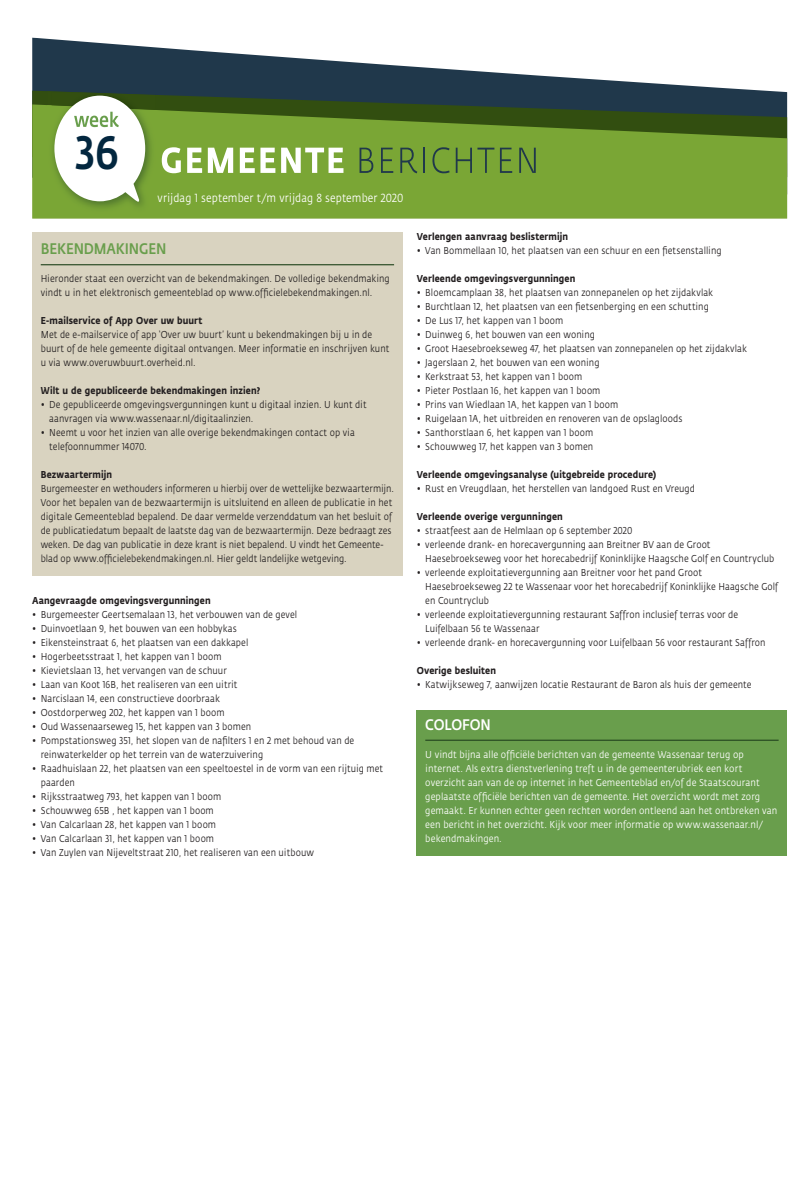
<style>
.page{position:relative;width:806px;height:1180px;background:#fff}
.page>*{position:absolute;margin:0;border:0;box-sizing:border-box;transform-origin:0 0}
.t1{font:500 46.3px "Fedra Sans";color:#03273f;scale:.85 1}
.t2{font:500 15.1px "Fedra Sans";letter-spacing:-.01em;color:#699e4c;scale:.86 1}
.t3{font:500 15.1px "Fedra Sans";letter-spacing:-.005em;color:#fff;scale:.86 1}
.t4{font:11.6px "Fedra Sans";letter-spacing:.015em;color:#fff;scale:.86 1}
.t5{font:9.9px/14px "Fedra Sans";letter-spacing:.01em;color:#231f20;scale:.86 1}
.t6{font:9.9px/14px "Fedra Sans";letter-spacing:.01em;color:#fff;scale:.88 1}
.t7{font:700 9.9px "Fedra Sans";letter-spacing:.015em;color:#231f20;scale:.86 1}
</style>
<div class="page">
<svg style="left:32px;top:37px;width:721px;height:53px"></svg>
<svg style="left:32px;top:90px;width:754px;height:14px;background:#233c42"></svg>
<svg style="left:32px;top:104px;width:754px;height:114px;background:#6b9430"></svg>
<svg style="left:162px;top:147px;width:19px;height:26px"></svg>
<svg style="left:187px;top:148px;width:15px;height:25px"></svg>
<svg style="left:208px;top:148px;width:25px;height:25px"></svg>
<svg style="left:240px;top:148px;width:14px;height:25px"></svg>
<svg style="left:260px;top:148px;width:15px;height:25px"></svg>
<svg style="left:281px;top:148px;width:62px;height:25px"></svg>
<svg style="left:359px;top:148px;width:14px;height:25px"></svg>
<svg style="left:381px;top:148px;width:12px;height:25px"></svg>
<svg style="left:400px;top:148px;width:17px;height:25px"></svg>
<hr style="left:423px;top:148px;width:2px;height:25px;background:#20384b">
<svg style="left:432px;top:147px;width:17px;height:26px"></svg>
<svg style="left:455px;top:148px;width:16px;height:25px"></svg>
<svg style="left:477px;top:148px;width:35px;height:25px"></svg>
<svg style="left:519px;top:148px;width:16px;height:25px"></svg>
<img style="left:47px;top:87px;width:110px;height:4px">
<img style="left:47px;top:91px;width:110px;height:14px">
<img style="left:47px;top:105px;width:110px;height:110px">
<img style="left:52px;top:92px;width:103px;height:18px">
<div style="left:32px;top:232px;width:370px;height:344px;background:#d9d3c0"></div>
<hr style="left:41px;top:264px;width:353px;height:1px;background:#254820">
<div style="left:416px;top:710px;width:370px;height:145px;background:#699e4c"></div>
<hr style="left:425px;top:739px;width:353px;height:1px;background:#254820">
<svg style="left:54px;top:96px;width:91px;height:106px"></svg>
<h1 class="t1" style="left:75px;top:126px;width:54px">36</h1>
<p class="t4" style="left:157px;top:192px;width:287px">vrijdag 1 september t/m vrijdag 8 september 2020</p>
<h2 class="t2" style="left:41px;top:240px;width:148px">BEKENDMAKINGEN</h2>
<p class="t5" style="left:41px;top:272px;width:407px">Hieronder staat een overzicht van de bekendmakingen. De volledige bekendmaking vindt u in het elektronisch gemeenteblad op www.officielebekendmakingen.nl.</p>
<p class="t7" style="left:41px;top:315px;width:189px">E-mailservice of App Over uw buurt</p>
<p class="t5" style="left:41px;top:328px;width:406px">Met de e-mailservice of app ‘Over uw buurt’ kunt u bekendmakingen bij u in de buurt of de hele gemeente digitaal ontvangen. Meer informatie en inschrijven kunt u via www.overuwbuurt.overheid.nl.</p>
<p class="t7" style="left:41px;top:384px;width:256px">Wilt u de gepubliceerde bekendmakingen inzien?</p>
<p class="t5" style="left:49px;top:398px;width:370px;text-indent:-8px">• De gepubliceerde omgevingsvergunningen kunt u digitaal inzien. U kunt dit aanvragen via www.wassenaar.nl/digitaalinzien.</p>
<p class="t5" style="left:49px;top:426px;width:356px;text-indent:-8px">• Neemt u voor het inzien van alle overige bekendmakingen contact op via telefoonnummer 14070.</p>
<p class="t7" style="left:41px;top:468px;width:84px">Bezwaartermijn</p>
<p class="t5" style="left:41px;top:482px;width:412px">Burgemeester en wethouders informeren u hierbij over de wettelijke bezwaar termijn.<br>Voor het bepalen van de bezwaartermijn is uitsluitend en alleen de publicatie in het digitale Gemeenteblad bepalend. De daar vermelde verzenddatum van het besluit of de publicatiedatum bepaalt de laatste dag van de bezwaartermijn. Deze bedraagt zes weken. De dag van publicatie in deze krant is niet bepalend. U vindt het Gemeente&shy;blad op www.officielebekendmakingen.nl. Hier geldt landelijke wetgeving.</p>
<p class="t7" style="left:32px;top:594px;width:209px">Aangevraagde omgevingsvergunningen</p>
<p class="t5" style="left:32px;top:607px;width:309px">• Burgemeester Geertsemalaan 13, het verbouwen van de gevel</p>
<p class="t5" style="left:32px;top:621px;width:239px">• Duinvoetlaan 9, het bouwen van een hobbykas</p>
<p class="t5" style="left:32px;top:635px;width:253px">• Eikensteinstraat 6, het plaatsen van een dakkapel</p>
<p class="t5" style="left:32px;top:649px;width:221px">• Hogerbeetsstraat 1, het kappen van 1 boom</p>
<p class="t5" style="left:32px;top:663px;width:227px">• Kievietslaan 13, het vervangen van de schuur</p>
<p class="t5" style="left:32px;top:677px;width:240px">• Laan van Koot 16B, het realiseren van een uitrit</p>
<p class="t5" style="left:32px;top:691px;width:219px">• Narcislaan 14, een constructieve doorbraak</p>
<p class="t5" style="left:32px;top:705px;width:225px">• Oostdorperweg 202, het kappen van 1 boom</p>
<p class="t5" style="left:32px;top:719px;width:256px">• Oud Wassenaarseweg 15, het kappen van 3 bomen</p>
<p class="t5" style="left:41px;top:733px;width:366px;text-indent:-9px">• Pompstationsweg 351, het slopen van de nafilters 1 en 2 met behoud van de reinwaterkelder op het terrein van de waterzuivering</p>
<p class="t5" style="left:41px;top:761px;width:399px;text-indent:-9px">• Raadhuislaan 22, het plaatsen van een speeltoestel in de vorm van een rijtuig met paarden</p>
<p class="t5" style="left:32px;top:789px;width:221px">• Rijksstraatweg 793, het kappen van 1 boom</p>
<p class="t5" style="left:32px;top:803px;width:212px">• Schouwweg 65B , het kappen van 1 boom</p>
<p class="t5" style="left:32px;top:817px;width:215px">• Van Calcarlaan 28, het kappen van 1 boom</p>
<p class="t5" style="left:32px;top:831px;width:213px">• Van Calcarlaan 31, het kappen van 1 boom</p>
<p class="t5" style="left:32px;top:845px;width:329px">• Van Zuylen van Nijeveltstraat 210, het realiseren van een uitbouw</p>
<p class="t7" style="left:416px;top:231px;width:177px">Verlengen aanvraag beslistermijn</p>
<p class="t5" style="left:416px;top:244px;width:356px">• Van Bommellaan 10, het plaatsen van een schuur en een fietsenstalling</p>
<p class="t7" style="left:416px;top:273px;width:186px">Verleende omgevingsvergunningen</p>
<p class="t5" style="left:416px;top:286px;width:346px">• Bloemcamplaan 38, het plaatsen van zonnepanelen op het zijdakvlak</p>
<p class="t5" style="left:416px;top:300px;width:341px">• Burchtlaan 12, het plaatsen van een fietsenberging en een schutting</p>
<p class="t5" style="left:416px;top:314px;width:172px">• De Lus 17, het kappen van 1 boom</p>
<p class="t5" style="left:416px;top:328px;width:208px">• Duinweg 6, het bouwen van een woning</p>
<p class="t5" style="left:416px;top:342px;width:385px">• Groot Haesebroekseweg 47, het plaatsen van zonnepanelen op het zijdakvlak</p>
<p class="t5" style="left:416px;top:356px;width:214px">• Jagerslaan 2, het bouwen van een woning</p>
<p class="t5" style="left:416px;top:370px;width:194px">• Kerkstraat 53, het kappen van 1 boom</p>
<p class="t5" style="left:416px;top:384px;width:215px">• Pieter Postlaan 16, het kappen van 1 boom</p>
<p class="t5" style="left:416px;top:398px;width:236px">• Prins van Wiedlaan 1A, het kappen van 1 boom</p>
<p class="t5" style="left:416px;top:412px;width:310px">• Ruigelaan 1A, het uitbreiden en renoveren van de opslagloods</p>
<p class="t5" style="left:416px;top:426px;width:207px">• Santhorstlaan 6, het kappen van 1 boom</p>
<p class="t5" style="left:416px;top:440px;width:206px">• Schouwweg 17, het kappen van 3 bomen</p>
<p class="t7" style="left:416px;top:468px;width:280px">Verleende omgevingsanalyse (uitgebreide procedure)</p>
<p class="t5" style="left:416px;top:482px;width:325px">• Rust en Vreugdlaan, het herstellen van landgoed Rust en Vreugd</p>
<p class="t7" style="left:416px;top:510px;width:171px">Verleende overige vergunningen</p>
<p class="t5" style="left:416px;top:523px;width:252px">• straatfeest aan de Helmlaan op 6 september 2020</p>
<p class="t5" style="left:425px;top:537px;width:407px;text-indent:-8px">• verleende drank- en horecavergunning aan Breitner BV aan de Groot<br>Haesebroekseweg voor het horecabedrijf Koninklijke Haagsche Golf en Countryclub</p>
<p class="t5" style="left:425px;top:565px;width:412px;text-indent:-8px">• verleende exploitatievergunning aan Breitner voor het pand Groot<br>Haesebroekseweg 22 te Wassenaar voor het horecabedrijf Koninklijke Haagsche Golf en Countryclub</p>
<p class="t5" style="left:425px;top:607px;width:365px;text-indent:-8px">• verleende exploitatievergunning restaurant Saffron inclusief terras voor de<br>Luifelbaan 56 te Wassenaar</p>
<p class="t5" style="left:416px;top:635px;width:407px">• verleende drank- en horecavergunning voor Luifelbaan 56 voor restaurant Saffron</p>
<p class="t7" style="left:416px;top:664px;width:94px">Overige besluiten</p>
<p class="t5" style="left:416px;top:677px;width:390px">• Katwijkseweg 7, aanwijzen locatie Restaurant de Baron als huis der gemeente</p>
<h2 class="t3" style="left:425px;top:715px;width:78px">COLOFON</h2>
<p class="t6" style="left:425px;top:747px;width:401px">U vindt bijna alle officiële berichten van de gemeente Wassenaar terug op internet. Als extra dienstverlening treft u in de gemeenterubriek een kort overzicht aan van de op internet in het Gemeenteblad en/of de Staatscourant geplaatste officiële berichten van de gemeente. Het overzicht wordt met zorg gemaakt. Er kunnen echter geen rechten worden ontleend aan het ontbreken van een bericht in het overzicht. Kijk voor meer informatie op www.wassenaar.nl/ bekendmakingen.</p>
</div>
